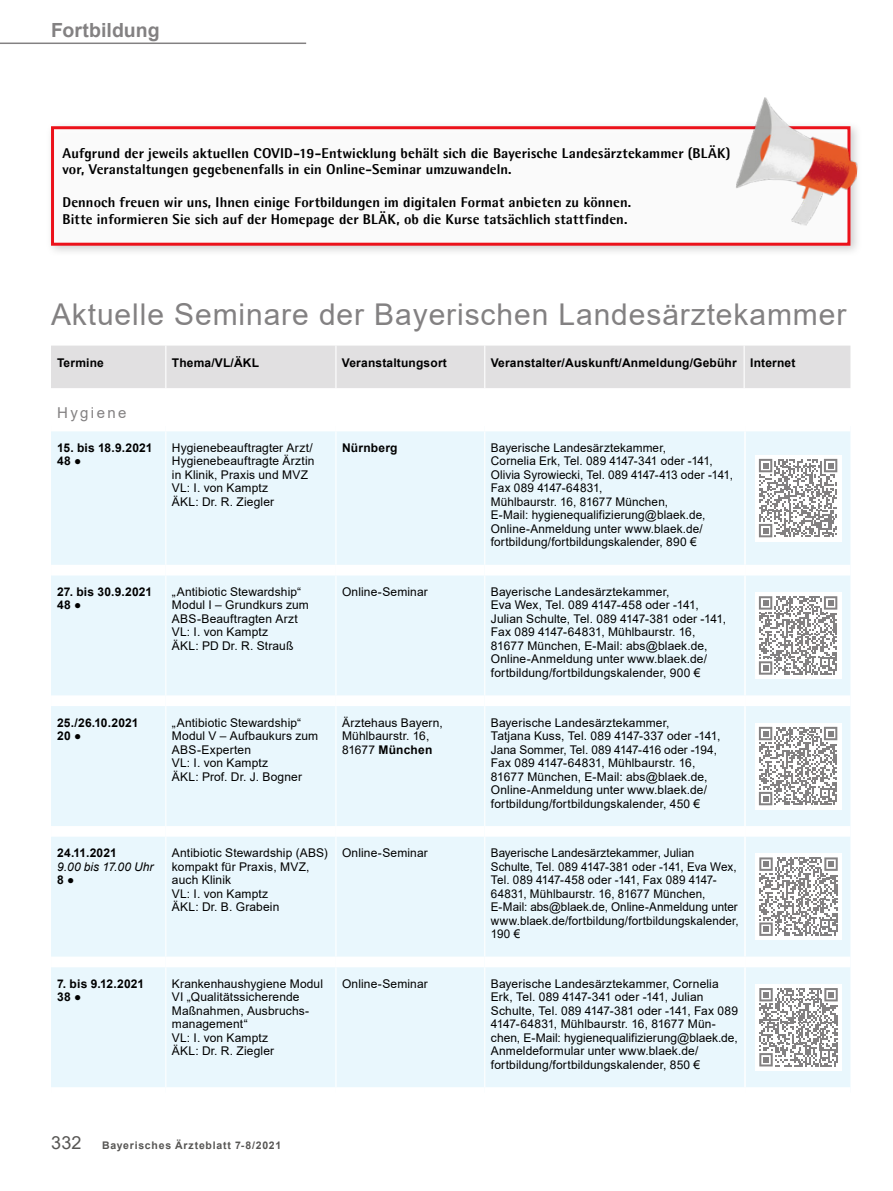
<style>
.page{position:relative;width:893px;height:1191px;background:#fff}
.page>*{position:absolute;margin:0;border:0;box-sizing:border-box;transform-origin:0 0}
.t1{font:30px "Arial";letter-spacing:.03em;color:#838182}
.t2{font:700 19.5px "Arial";color:#838182}
.t3{font:15px "Arial";letter-spacing:.16em;color:#838182}
.t4{font:800 14.25px/16.5px "Agfa Rotis Semisans";letter-spacing:.005em;color:#000}
.t5{font:12px/13.5px "Arial";letter-spacing:.01em;color:#000}
.t6{font:700 12px/13.5px "Arial";letter-spacing:.015em;color:#000}
.t7{font:italic 12px "Arial";letter-spacing:.005em;color:#000}
.t8{font:700 10.5px "Arial";letter-spacing:.07em;color:#575654}
.s1{font-weight:700}
.s2{font-weight:400;font-size:18px}
</style>
<div class="page">
<hr style="left:0;top:43px;width:306px;height:1px;background:#838182">
<div style="left:51px;top:345px;width:799px;height:43px;background:#e1e0e1"></div>
<hr style="left:165px;top:345px;width:1px;height:43px;background:#fff">
<hr style="left:335px;top:345px;width:1px;height:43px;background:#fff">
<hr style="left:484px;top:345px;width:1px;height:43px;background:#fff">
<hr style="left:744px;top:345px;width:1px;height:43px;background:#fff">
<div style="left:51px;top:431px;width:799px;height:656px;background:#e9f7fd"></div>
<hr style="left:165px;top:431px;width:1px;height:134px;background:#fff">
<hr style="left:335px;top:431px;width:1px;height:134px;background:#fff">
<hr style="left:484px;top:431px;width:1px;height:134px;background:#fff">
<hr style="left:165px;top:575px;width:1px;height:120px;background:#fff">
<hr style="left:335px;top:575px;width:1px;height:120px;background:#fff">
<hr style="left:484px;top:575px;width:1px;height:120px;background:#fff">
<hr style="left:165px;top:706px;width:1px;height:120px;background:#fff">
<hr style="left:335px;top:706px;width:1px;height:120px;background:#fff">
<hr style="left:484px;top:706px;width:1px;height:120px;background:#fff">
<hr style="left:165px;top:836px;width:1px;height:120px;background:#fff">
<hr style="left:335px;top:836px;width:1px;height:120px;background:#fff">
<hr style="left:484px;top:836px;width:1px;height:120px;background:#fff">
<hr style="left:165px;top:967px;width:1px;height:120px;background:#fff">
<hr style="left:335px;top:967px;width:1px;height:120px;background:#fff">
<hr style="left:484px;top:967px;width:1px;height:120px;background:#fff">
<hr style="left:744px;top:431px;width:2px;height:134px;background:#fff">
<hr style="left:744px;top:575px;width:2px;height:120px;background:#fff">
<hr style="left:744px;top:706px;width:2px;height:120px;background:#fff">
<hr style="left:744px;top:836px;width:2px;height:120px;background:#fff">
<hr style="left:744px;top:967px;width:2px;height:120px;background:#fff">
<div style="left:51px;top:565px;width:115px;height:10px;background:#fff"></div>
<div style="left:166px;top:565px;width:170px;height:10px;background:#fff"></div>
<div style="left:336px;top:565px;width:149px;height:10px;background:#fff"></div>
<div style="left:485px;top:565px;width:260px;height:10px;background:#fff"></div>
<div style="left:745px;top:565px;width:105px;height:10px;background:#fff"></div>
<div style="left:51px;top:695px;width:115px;height:11px;background:#fff"></div>
<div style="left:166px;top:695px;width:170px;height:11px;background:#fff"></div>
<div style="left:336px;top:695px;width:149px;height:11px;background:#fff"></div>
<div style="left:485px;top:695px;width:260px;height:11px;background:#fff"></div>
<div style="left:745px;top:695px;width:105px;height:11px;background:#fff"></div>
<div style="left:51px;top:826px;width:115px;height:10px;background:#fff"></div>
<div style="left:166px;top:826px;width:170px;height:10px;background:#fff"></div>
<div style="left:336px;top:826px;width:149px;height:10px;background:#fff"></div>
<div style="left:485px;top:826px;width:260px;height:10px;background:#fff"></div>
<div style="left:745px;top:826px;width:105px;height:10px;background:#fff"></div>
<div style="left:51px;top:956px;width:115px;height:11px;background:#fff"></div>
<div style="left:166px;top:956px;width:170px;height:11px;background:#fff"></div>
<div style="left:336px;top:956px;width:149px;height:11px;background:#fff"></div>
<div style="left:485px;top:956px;width:260px;height:11px;background:#fff"></div>
<div style="left:745px;top:956px;width:105px;height:11px;background:#fff"></div>
<div style="left:755px;top:455px;width:86px;height:86px;background:#fff"></div>
<svg style="left:759px;top:459px;width:78px;height:78px"></svg>
<div style="left:755px;top:592px;width:86px;height:86px;background:#fff"></div>
<svg style="left:759px;top:596px;width:78px;height:78px"></svg>
<div style="left:755px;top:723px;width:86px;height:86px;background:#fff"></div>
<svg style="left:759px;top:727px;width:78px;height:78px"></svg>
<div style="left:755px;top:853px;width:87px;height:86px;background:#fff"></div>
<svg style="left:759px;top:857px;width:79px;height:79px"></svg>
<div style="left:755px;top:984px;width:87px;height:86px;background:#fff"></div>
<svg style="left:759px;top:988px;width:79px;height:78px"></svg>
<div style="left:45px;top:120px;width:817px;height:137px;background:#838182;opacity:.4"></div>
<div style="left:53px;top:128px;width:796px;height:116px;background:#fff"></div>
<div style="left:51px;top:126px;width:799px;height:120px;border:3px solid #ec111a"></div>
<img style="left:734px;top:97px;width:127px;height:131px">
<h2 class="t2" style="left:51px;top:16px;width:110px">Fortbildung</h2>
<p class="t4" style="left:63px;top:144px;width:670px">Aufgrund der jeweils aktuellen COVID-19-Entwicklung behält sich die Bayerische Landesärztekammer (BLÄK) vor, Veranstaltungen gegebenenfalls in ein Online-Seminar umzuwandeln.</p>
<p class="t4" style="left:63px;top:194px;width:570px">Dennoch freuen wir uns, Ihnen einige Fortbildungen im digitalen Format anbieten zu können.<br>Bitte informieren Sie sich auf der Homepage der BLÄK, ob die Kurse tatsächlich stattfinden.</p>
<h1 class="t1" style="left:51px;top:294px;width:797px">Aktuelle Seminare der Bayerischen Landesärztekammer</h1>
<p class="t6" style="left:57px;top:356px;width:48px">Termine</p>
<p class="t6" style="left:172px;top:356px;width:89px">Thema/VL/ÄKL</p>
<p class="t6" style="left:342px;top:356px;width:106px">Veranstaltungsort</p>
<p class="t6" style="left:491px;top:356px;width:306px">Veranstalter/Auskunft/Anmeldung/Gebühr Internet</p>
<p class="t3" style="left:57px;top:402px;width:71px">Hygiene</p>
<p class="t6" style="left:57px;top:441px;width:97px">15. bis 18.9.2021<br>48 ●</p>
<p class="t5" style="left:172px;top:441px;width:144px">Hygienebeauftragter Arzt/<br>Hygienebeauftragte Ärztin in Klinik, Praxis und MVZ<br>VL: I. von Kamptz<br>ÄKL: Dr. R. Ziegler</p>
<p class="t6" style="left:342px;top:441px;width:57px">Nürnberg</p>
<p class="t5" style="left:491px;top:441px;width:244px">Bayerische Landesärztekammer,<br>Cornelia Erk, Tel. 089 4147-341 oder -141, Olivia Syrowiecki, Tel. 089 4147-413 oder -141, Fax 089 4147-64831,<br>Mühlbaurstr. 16, 81677 München,<br>E-Mail: hygienequalifizierung@blaek.de, Online-Anmeldung unter www.blaek.de/ fortbildung/fortbildungskalender, 890 €</p>
<p class="t6" style="left:57px;top:585px;width:97px">27. bis 30.9.2021<br>48 ●</p>
<p class="t5" style="left:172px;top:585px;width:138px">„Antibiotic Stewardship“<br>Modul I – Grundkurs zum<br>ABS-Beauftragten Arzt<br>VL: I. von Kamptz<br>ÄKL: PD Dr. R. Strauß</p>
<p class="t5" style="left:342px;top:585px;width:87px">Online-Seminar</p>
<p class="t5" style="left:491px;top:585px;width:237px">Bayerische Landesärztekammer,<br>Eva Wex, Tel. 089 4147-458 oder -141, Julian Schulte, Tel. 089 4147-381 oder -141, Fax 089 4147-64831, Mühlbaurstr. 16, 81677 München, E-Mail: abs@blaek.de, Online-Anmeldung unter www.blaek.de/ fortbildung/fortbildungskalender, 900 €</p>
<p class="t6" style="left:57px;top:715px;width:83px">25./26.10.2021<br>20 ●</p>
<p class="t5" style="left:172px;top:715px;width:148px">„Antibiotic Stewardship“<br>Modul V – Aufbaukurs zum<br>ABS-Experten<br>VL: I. von Kamptz<br>ÄKL: Prof. Dr. J. Bogner</p>
<p class="t5" style="left:342px;top:715px;width:102px">Ärztehaus Bayern,<br>Mühlbaurstr. 16,<br>81677 <span class="s1">München</span></p>
<p class="t5" style="left:491px;top:715px;width:231px">Bayerische Landesärztekammer,<br>Tatjana Kuss, Tel. 089 4147-337 oder -141, Jana Sommer, Tel. 089 4147-416 oder -194, Fax 089 4147-64831, Mühlbaurstr. 16, 81677 München, E-Mail: abs@blaek.de, Online-Anmeldung unter www.blaek.de/ fortbildung/fortbildungskalender, 450 €</p>
<p class="t6" style="left:57px;top:846px;width:61px">24.11.2021</p>
<p class="t7" style="left:57px;top:858px;width:98px">9.00 bis 17.00 Uhr</p>
<p class="t6" style="left:57px;top:873px;width:19px">8 ●</p>
<p class="t5" style="left:172px;top:846px;width:157px">Antibiotic Stewardship (ABS) kompakt für Praxis, MVZ, auch Klinik<br>VL: I. von Kamptz<br>ÄKL: Dr. B. Grabein</p>
<p class="t5" style="left:342px;top:846px;width:87px">Online-Seminar</p>
<p class="t5" style="left:491px;top:846px;width:249px">Bayerische Landesärztekammer, Julian Schulte, Tel. 089 4147-381 oder -141, Eva Wex, Tel. 089 4147-458 oder -141, Fax 089 4147- 64831, Mühlbaurstr. 16, 81677 München, E-Mail: abs@blaek.de, Online-Anmeldung unter www.blaek.de/fortbildung/fortbildungskalender, 190 €</p>
<p class="t6" style="left:57px;top:977px;width:88px">7. bis 9.12.2021<br>38 ●</p>
<p class="t5" style="left:172px;top:976px;width:153px">Krankenhaushygiene Modul<br>VI „Qualitätssicherende<br>Maßnahmen, Ausbruchs&shy;management“<br>VL: I. von Kamptz<br>ÄKL: Dr. R. Ziegler</p>
<p class="t5" style="left:342px;top:976px;width:87px">Online-Seminar</p>
<p class="t5" style="left:491px;top:976px;width:249px">Bayerische Landesärztekammer, Cornelia Erk, Tel. 089 4147-341 oder -141, Julian Schulte, Tel. 089 4147-381 oder -141, Fax 089<br>4147-64831, Mühlbaurstr. 16, 81677 Mün&shy;chen, E-Mail: hygienequalifizierung@blaek.de, Anmeldeformular unter www.blaek.de/ fortbildung/fortbildungskalender, 850 €</p>
<p class="t8" style="left:51px;top:1137px;width:232px"><span class="s2">332</span> Bayerisches Ärzteblatt 7-8/2021</p>
</div>
